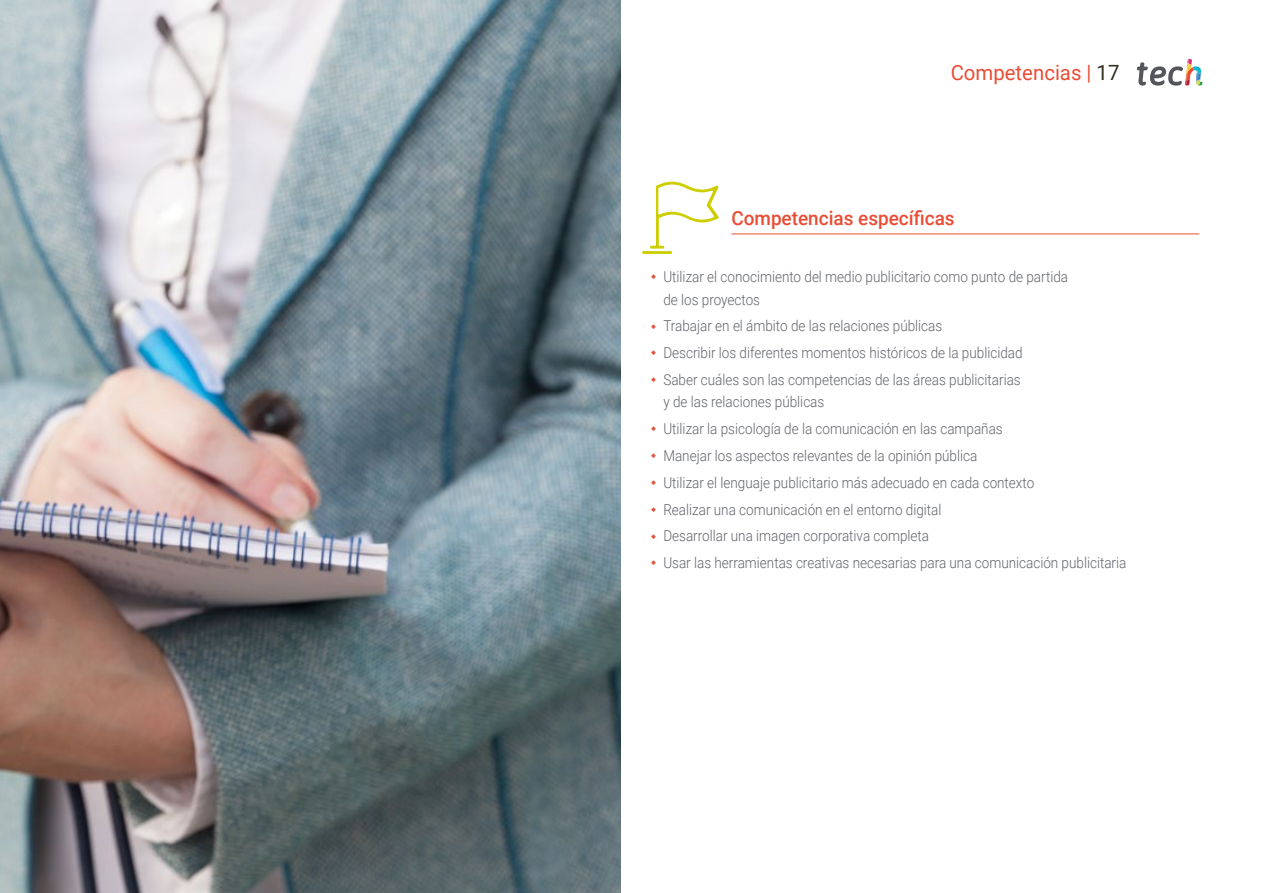
<style>
.page{position:relative;width:1263px;height:893px;background:#fff}
.page>*{position:absolute;margin:0;border:0;box-sizing:border-box;transform-origin:0 0}
.t1{font:21px "Roboto";color:#e94d35}
.t2{font:500 19.5px "Roboto";color:#e94d35}
.t3{font:300 15px/26.7px "Roboto";color:#61646a;scale:.9 1}
.s1{color:#312e20}
</style>
<div class="page">
<img style="left:0;top:0;width:621px;height:893px">
<hr style="left:731px;top:234px;width:468px;height:1px;background:#e94d35">
<hr style="left:642px;top:251px;width:30px;height:3px;background:#cdce00">
<svg style="left:650px;top:182px;width:69px;height:67px"></svg>
<svg style="left:1137px;top:59px;width:65px;height:27px"></svg>
<h1 class="t1" style="left:951px;top:57px;width:170px">Competencias | <span class="s1">17</span></h1>
<h2 class="t2" style="left:731px;top:205px;width:225px">Competencias específicas</h2>
<p class="t3" style="left:663px;top:265px;width:451px;line-height:22.5px">Utilizar el conocimiento del medio publicitario como punto de partida de los proyectos</p>
<p class="t3" style="left:663px;top:312px;width:401px">Trabajar en el ámbito de las relaciones públicas<br>Describir los diferentes momentos históricos de la publicidad<br>Saber cuáles son las competencias de las áreas publicitarias</p>
<p class="t3" style="left:663px;top:388px;width:516px">y de las relaciones públicas<br>Utilizar la psicología de la comunicación en las campañas<br>Manejar los aspectos relevantes de la opinión pública<br>Utilizar el lenguaje publicitario más adecuado en cada contexto<br>Realizar una comunicación en el entorno digital<br>Desarrollar una imagen corporativa completa<br>Usar las herramientas creativas necesarias para una comunicación publicitaria</p>
</div>
